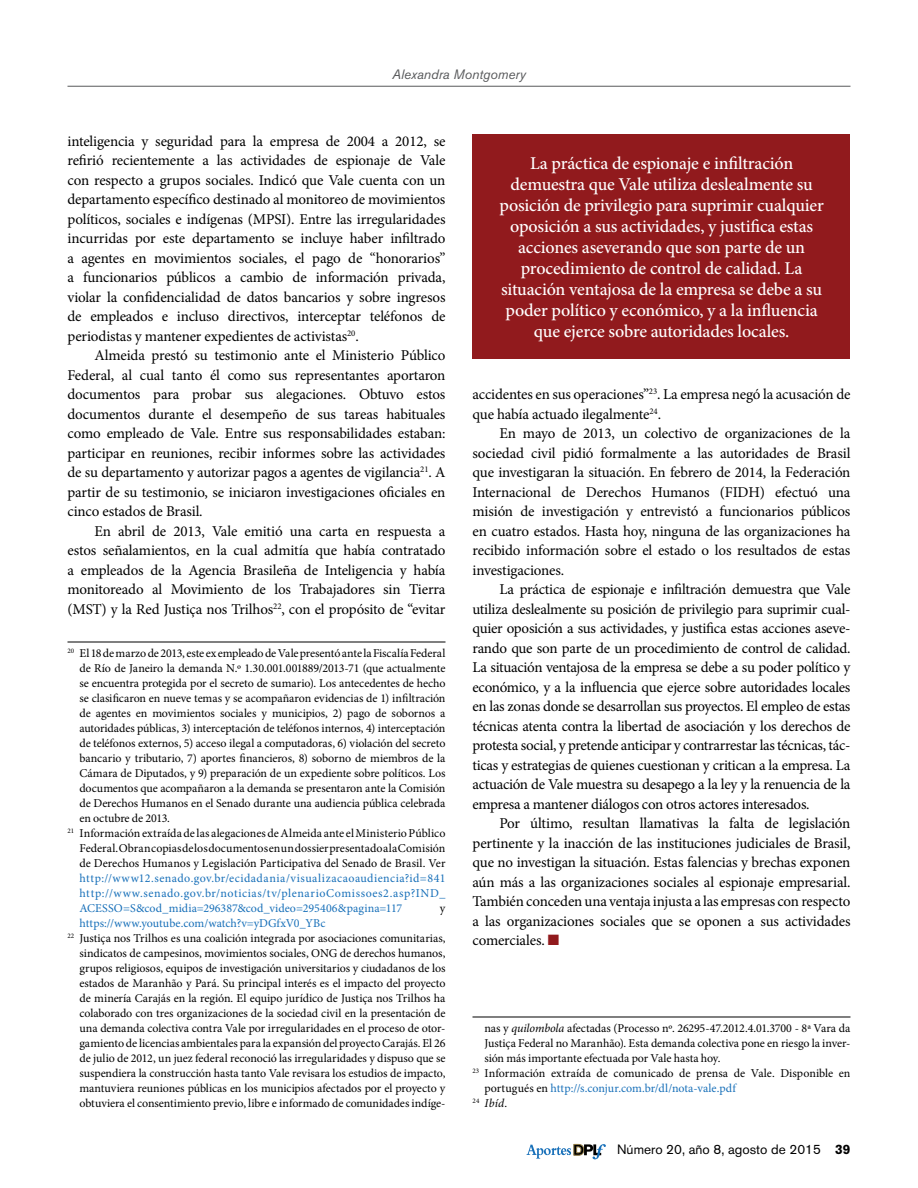
<style>
.page{position:relative;width:918px;height:1188px;background:#fff}
.page>*{position:absolute;margin:0;border:0;box-sizing:border-box;transform-origin:0 0}
.t1{font:500 18px/21px "Minion Pro";letter-spacing:-.01em;color:#fff;text-align:center}
.t2{font:15px/19.5px "Minion Pro";letter-spacing:-.01em;color:#000;text-align:justify}
.t3{font:13.5px "Akzidenz Grotesk BE";color:#000}
.t4{font:italic 13.5px "Akzidenz Grotesk BE";color:#58595b}
.t5{font:12px "Minion Pro";letter-spacing:-.005em;color:#000}
.t6{font:12px/15px "Minion Pro";letter-spacing:.005em;color:#1870b9;text-align:justify}
.t7{font:italic 12px "Minion Pro";color:#000}
.s1{color:#911a1d}
.s2{font-style:italic}
.s3{color:#000}
.s4{font-style:normal}
.s5{font-weight:700}
</style>
<div class="page">
<svg style="left:526px;top:1144px;width:80px;height:15px"></svg>
<hr style="left:68px;top:642px;width:378px;height:1px;background:#000">
<hr style="left:472px;top:1017px;width:378px;height:1px;background:#000">
<hr style="left:68px;top:86px;width:782px;height:1px;background:#58595b">
<div style="left:472px;top:134px;width:378px;height:225px;background:#911a1d"></div>
<p class="t4" style="left:392px;top:66px;width:135px">Alexandra Montgomery</p>
<p class="t2" style="left:68px;top:131px;width:380px">inteligencia y seguridad para la empresa de 2004 a 2012, se refirió recientemente a las actividades de espionaje de Vale con respecto a grupos sociales. Indicó que Vale cuenta con un departamento específico destinado al monitoreo de movimientos políticos, sociales e indígenas (MPSI). Entre las irregularidades incurridas por este departamento se incluye haber infiltrado a agentes en movimientos sociales, el pago de “honorarios” a funcionarios públicos a cambio de información privada, violar la confidencialidad de datos bancarios y sobre ingresos de empleados e incluso directivos, interceptar teléfonos de periodistas y mantener expedientes de activistas<sup>20</sup>.</p>
<p class="t2" style="left:67px;top:346px;width:380px;text-indent:27px">Almeida prestó su testimonio ante el Ministerio Público Federal, al cual tanto él como sus representantes aportaron documentos para probar sus alegaciones. Obtuvo estos documentos durante el desempeño de sus tareas habituales como empleado de Vale. Entre sus responsabilidades estaban: participar en reuniones, recibir informes sobre las actividades de su departamento y autorizar pagos a agentes de vigilancia<sup>21</sup>. A partir de su testimonio, se iniciaron investigaciones oficiales en cinco estados de Brasil.</p>
<p class="t2" style="left:67px;top:521px;width:380px;text-indent:27px">En abril de 2013, Vale emitió una carta en respuesta a estos señalamientos, en la cual admitía que había contratado a empleados de la Agencia Brasileña de Inteligencia y había monitoreado al Movimiento de los Trabajadores sin Tierra (MST) y la Red Justiça nos Trilhos<sup>22</sup>, con el propósito de “evitar</p>
<p class="t5" style="left:68px;top:645px;width:379px"><sup>20</sup> El 18 de marzo de 2013, este ex empleado de Vale presentó ante la Fiscalía Federal</p>
<p class="t5" style="left:79px;top:660px;width:367px">de Río de Janeiro la demanda N.º 1.30.001.001889/2013-71 (que actualmente</p>
<p class="t5" style="left:79px;top:675px;width:368px">se encuentra protegida por el secreto de sumario). Los antecedentes de hecho</p>
<p class="t5" style="left:79px;top:690px;width:368px">se clasificaron en nueve temas y se acompañaron evidencias de 1) infiltración</p>
<p class="t5" style="left:79px;top:705px;width:368px">de agentes en movimientos sociales y municipios, 2) pago de sobornos a</p>
<p class="t5" style="left:79px;top:720px;width:368px">autoridades públicas, 3) interceptación de teléfonos internos, 4) interceptación</p>
<p class="t5" style="left:79px;top:735px;width:367px">de teléfonos externos, 5) acceso ilegal a computadoras, 6) violación del secreto</p>
<p class="t5" style="left:79px;top:750px;width:368px">bancario y tributario, 7) aportes financieros, 8) soborno de miembros de la</p>
<p class="t5" style="left:79px;top:765px;width:368px">Cámara de Diputados, y 9) preparación de un expediente sobre políticos. Los</p>
<p class="t5" style="left:79px;top:780px;width:368px">documentos que acompañaron a la demanda se presentaron ante la Comisión</p>
<p class="t5" style="left:79px;top:795px;width:367px">de Derechos Humanos en el Senado durante una audiencia pública celebrada</p>
<p class="t5" style="left:79px;top:810px;width:92px">en octubre de 2013.</p>
<p class="t5" style="left:68px;top:825px;width:379px"><sup>21</sup> Información extraída de las alegaciones de Almeida ante el Ministerio Público</p>
<p class="t5" style="left:79px;top:840px;width:367px">Federal. Obran copias de los documentos en un dossier presentado a la Comisión</p>
<p class="t5" style="left:79px;top:855px;width:368px">de Derechos Humanos y Legislación Participativa del Senado de Brasil. Ver</p>
<p class="t6" style="left:79px;top:871px;width:368px">http://www12.senado.gov.br/ecidadania/visualizacaoaudiencia?id=841 http://www.senado.gov.br/noticias/tv/plenarioComissoes2.asp?IND_ ACESSO=S&amp;cod_midia=296387&amp;cod_video=295406&amp;pagina=117</p>
<p class="t5" style="left:440px;top:900px;width:7px">y</p>
<p class="t6" style="left:79px;top:916px;width:248px">https://www.youtube.com/watch?v=yDGfxV0_YBc</p>
<p class="t5" style="left:68px;top:930px;width:380px"><sup>22</sup> Justiça nos Trilhos es una coalición integrada por asociaciones comunitarias,</p>
<p class="t5" style="left:79px;top:945px;width:368px">sindicatos de campesinos, movimientos sociales, ONG de derechos humanos,</p>
<p class="t5" style="left:79px;top:960px;width:367px">grupos religiosos, equipos de investigación universitarios y ciudadanos de los</p>
<p class="t5" style="left:79px;top:975px;width:368px">estados de Maranhão y Pará. Su principal interés es el impacto del proyecto</p>
<p class="t5" style="left:79px;top:990px;width:368px">de minería Carajás en la región. El equipo jurídico de Justiça nos Trilhos ha</p>
<p class="t5" style="left:79px;top:1005px;width:367px">colaborado con tres organizaciones de la sociedad civil en la presentación de</p>
<p class="t5" style="left:79px;top:1020px;width:367px">una demanda colectiva contra Vale por irregularidades en el proceso de otor-</p>
<p class="t5" style="left:79px;top:1035px;width:368px">gamiento de licencias ambientales para la expansión del proyecto Carajás. El 26</p>
<p class="t5" style="left:79px;top:1050px;width:368px">de julio de 2012, un juez federal reconoció las irregularidades y dispuso que se</p>
<p class="t5" style="left:79px;top:1065px;width:368px">suspendiera la construcción hasta tanto Vale revisara los estudios de impacto,</p>
<p class="t5" style="left:79px;top:1080px;width:367px">mantuviera reuniones públicas en los municipios afectados por el proyecto y</p>
<p class="t5" style="left:79px;top:1095px;width:367px">obtuviera el consentimiento previo, libre e informado de comunidades indíge-</p>
<p class="t1" style="left:500px;top:153px;width:326px">La práctica de espionaje e infiltración demuestra que Vale utiliza deslealmente su posición de privilegio para suprimir cualquier oposición a sus actividades, y justifica estas acciones aseverando que son parte de un procedimiento de control de calidad. La situación ventajosa de la empresa se debe a su poder político y económico, y a la influencia que ejerce sobre autoridades locales.</p>
<p class="t2" style="left:472px;top:385px;width:379px">accidentes en sus operaciones”<sup>23</sup>. La empresa negó la acusación de que había actuado ilegalmente<sup>24</sup>.</p>
<p class="t2" style="left:472px;top:424px;width:380px;text-indent:27px">En mayo de 2013, un colectivo de organizaciones de la sociedad civil pidió formalmente a las autoridades de Brasil que investigaran la situación. En febrero de 2014, la Federación Internacional de Derechos Humanos (FIDH) efectuó una misión de investigación y entrevistó a funcionarios públicos en cuatro estados. Hasta hoy, ninguna de las organizaciones ha recibido información sobre el estado o los resultados de estas investigaciones.</p>
<p class="t2" style="left:472px;top:580px;width:380px;text-indent:27px">La práctica de espionaje e infiltración demuestra que Vale utiliza deslealmente su posición de privilegio para suprimir cual&shy;quier oposición a sus actividades, y justifica estas acciones aseve&shy;rando que son parte de un procedimiento de control de calidad.<br>La situación ventajosa de la empresa se debe a su poder político y económico, y a la influencia que ejerce sobre autoridades locales en las zonas donde se desarrollan sus proyectos. El empleo de estas técnicas atenta contra la libertad de asociación y los derechos de protesta social, y pretende anticipar y contrarrestar las técnicas, tác&shy;ticas y estrategias de quienes cuestionan y critican a la empresa. La actuación de Vale muestra su desapego a la ley y la renuencia de la empresa a mantener diálogos con otros actores interesados.</p>
<p class="t2" style="left:472px;top:814px;width:380px;text-indent:27px">Por último, resultan llamativas la falta de legislación pertinente y la inacción de las instituciones judiciales de Brasil, que no investigan la situación. Estas falencias y brechas exponen aún más a las organizaciones sociales al espionaje empresarial.<br>También conceden una ventaja injusta a las empresas con respecto a las organizaciones sociales que se oponen a sus actividades comerciales. <span class="s1">■</span></p>
<p class="t5" style="left:484px;top:1020px;width:367px">nas y <span class="s2">quilombola</span> afectadas (Processo nº. 26295-47.2012.4.01.3700 - 8ª Vara da</p>
<p class="t5" style="left:484px;top:1035px;width:367px">Justiça Federal no Maranhão). Esta demanda colectiva pone en riesgo la inver-</p>
<p class="t5" style="left:484px;top:1050px;width:237px">sión más importante efectuada por Vale hasta hoy.</p>
<p class="t5" style="left:472px;top:1065px;width:380px"><sup>23</sup> Información extraída de comunicado de prensa de Vale. Disponible en</p>
<p class="t6" style="left:485px;top:1081px;width:253px"><span class="s3">portugués en</span> http://s.conjur.com.br/dl/nota-vale.pdf</p>
<p class="t7" style="left:472px;top:1095px;width:36px"><sup>24</sup> Ibíd<span class="s4">.</span></p>
<p class="t3" style="left:617px;top:1142px;width:235px">Número 20, año 8, agosto de 2015 <span class="s5">39</span></p>
</div>
